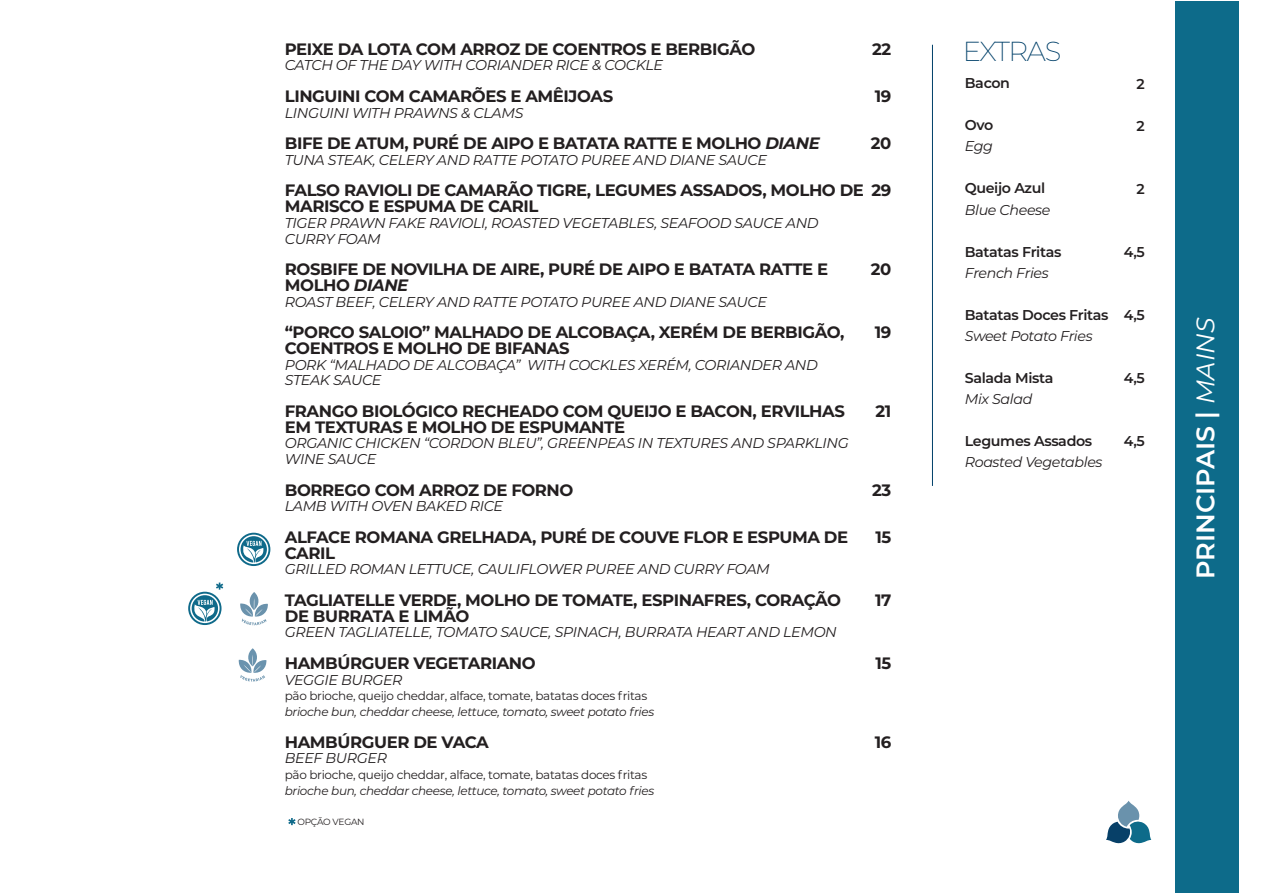
<style>
.page{position:relative;width:1263px;height:893px;background:#fff}
.page>*{position:absolute;margin:0;border:0;box-sizing:border-box;transform-origin:0 0}
.t1{font:200 27.45px "Montserrat";letter-spacing:-.05em;color:#004069}
.t2{font:600 25.5px "Montserrat";color:#fff}
.t3{font:700 16.5px/15.8px "Montserrat";letter-spacing:-.025em;color:#231f20}
.t4{font:italic 14.25px/15.8px "Montserrat";letter-spacing:-.025em;color:#231f20}
.t5{font:600 14.25px "Montserrat";letter-spacing:-.025em;color:#231f20}
.t6{font:12px "Montserrat";letter-spacing:-.025em;color:#231f20}
.t7{font:italic 12px "Montserrat";letter-spacing:-.025em;color:#231f20}
.t8{font:9px "Montserrat";letter-spacing:-.025em;color:#231f20}
.s1{font-style:italic}
.s2{font-weight:400;font-style:italic}
</style>
<div class="page">
<hr style="left:932px;top:45px;width:1px;height:441px;background:#004069">
<svg style="left:237px;top:533px;width:33px;height:33px"></svg>
<svg style="left:238px;top:648px;width:29px;height:34px"></svg>
<svg style="left:240px;top:592px;width:28px;height:33px"></svg>
<div style="left:1175px;top:2px;width:64px;height:891px;background:#0d6b8a"></div>
<svg style="left:1106px;top:801px;width:45px;height:43px"></svg>
<svg style="left:288px;top:818px;width:8px;height:7px"></svg>
<svg style="left:188px;top:582px;width:35px;height:43px"></svg>
<p class="t3" style="left:285px;top:40px;width:472px">PEIXE DA LOTA COM ARROZ DE COENTROS E BERBIGÃO</p>
<p class="t4" style="left:285px;top:57px;width:380px">CATCH OF THE DAY WITH CORIANDER RICE &amp; COCKLE</p>
<p class="t3" style="left:285px;top:87px;width:330px">LINGUINI COM CAMARÕES E AMÊIJOAS</p>
<p class="t4" style="left:285px;top:104px;width:240px">LINGUINI WITH PRAWNS &amp; CLAMS</p>
<p class="t3" style="left:285px;top:135px;width:536px">BIFE DE ATUM, PURÉ DE AIPO E BATATA RATTE E MOLHO <span class="s1">DIANE</span></p>
<p class="t4" style="left:285px;top:151px;width:484px">TUNA STEAK, CELERY AND RATTE POTATO PUREE AND DIANE SAUCE</p>
<p class="t3" style="left:285px;top:182px;width:581px">FALSO RAVIOLI DE CAMARÃO TIGRE, LEGUMES ASSADOS, MOLHO DE<br>MARISCO E ESPUMA DE CARIL</p>
<p class="t4" style="left:285px;top:214px;width:535px">TIGER PRAWN FAKE RAVIOLI, ROASTED VEGETABLES, SEAFOOD SAUCE AND<br>CURRY FOAM</p>
<p class="t3" style="left:285px;top:261px;width:545px">ROSBIFE DE NOVILHA DE AIRE, PURÉ DE AIPO E BATATA RATTE E<br>MOLHO <span class="s1">DIANE</span></p>
<p class="t4" style="left:285px;top:293px;width:484px">ROAST BEEF, CELERY AND RATTE POTATO PUREE AND DIANE SAUCE</p>
<p class="t3" style="left:285px;top:324px;width:561px">“PORCO SALOIO” MALHADO DE ALCOBAÇA, XERÉM DE BERBIGÃO,<br>COENTROS E MOLHO DE BIFANAS</p>
<p class="t4" style="left:285px;top:356px;width:535px">PORK “MALHADO DE ALCOBAÇA” WITH COCKLES XERÉM, CORIANDER AND<br>STEAK SAUCE</p>
<p class="t3" style="left:285px;top:402px;width:562px">FRANGO BIOLÓGICO RECHEADO COM QUEIJO E BACON, ERVILHAS<br>EM TEXTURAS E MOLHO DE ESPUMANTE</p>
<p class="t4" style="left:285px;top:435px;width:565px">ORGANIC CHICKEN “CORDON BLEU”, GREENPEAS IN TEXTURES AND SPARKLING<br>WINE SAUCE</p>
<p class="t3" style="left:285px;top:481px;width:290px">BORREGO COM ARROZ DE FORNO</p>
<p class="t4" style="left:285px;top:498px;width:220px">LAMB WITH OVEN BAKED RICE</p>
<p class="t3" style="left:285px;top:528px;width:565px">ALFACE ROMANA GRELHADA, PURÉ DE COUVE FLOR E ESPUMA DE<br>CARIL</p>
<p class="t4" style="left:285px;top:561px;width:486px">GRILLED ROMAN LETTUCE, CAULIFLOWER PUREE AND CURRY FOAM</p>
<p class="t3" style="left:285px;top:591px;width:558px">TAGLIATELLE VERDE, MOLHO DE TOMATE, ESPINAFRES, CORAÇÃO<br>DE BURRATA E LIMÃO</p>
<p class="t4" style="left:285px;top:624px;width:553px">GREEN TAGLIATELLE, TOMATO SAUCE, SPINACH, BURRATA HEART AND LEMON</p>
<p class="t3" style="left:285px;top:654px;width:252px">HAMBÚRGUER VEGETARIANO</p>
<p class="t4" style="left:285px;top:671px;width:119px">VEGGIE BURGER</p>
<p class="t6" style="left:285px;top:688px;width:364px">pão brioche, queijo cheddar, alface, tomate, batatas doces fritas</p>
<p class="t7" style="left:285px;top:704px;width:371px">brioche bun, cheddar cheese, lettuce, tomato, sweet potato fries</p>
<p class="t3" style="left:285px;top:733px;width:206px">HAMBÚRGUER DE VACA</p>
<p class="t4" style="left:285px;top:750px;width:104px">BEEF BURGER</p>
<p class="t6" style="left:285px;top:767px;width:364px">pão brioche, queijo cheddar, alface, tomate, batatas doces fritas</p>
<p class="t7" style="left:285px;top:782px;width:371px">brioche bun, cheddar cheese, lettuce, tomato, sweet potato fries</p>
<p class="t3" style="left:872px;top:40px;width:21px">22</p>
<p class="t3" style="left:875px;top:87px;width:18px">19</p>
<p class="t3" style="left:871px;top:135px;width:22px">20</p>
<p class="t3" style="left:871px;top:182px;width:21px">29</p>
<p class="t3" style="left:871px;top:261px;width:22px">20</p>
<p class="t3" style="left:875px;top:324px;width:18px">19</p>
<p class="t3" style="left:875px;top:402px;width:17px">21</p>
<p class="t3" style="left:872px;top:481px;width:21px">23</p>
<p class="t3" style="left:875px;top:528px;width:17px">15</p>
<p class="t3" style="left:875px;top:591px;width:18px">17</p>
<p class="t3" style="left:875px;top:654px;width:17px">15</p>
<p class="t3" style="left:875px;top:733px;width:18px">16</p>
<p class="t8" style="left:297px;top:816px;width:69px">OPÇÃO VEGAN</p>
<h1 class="t1" style="left:963px;top:32px;width:100px">EXTRAS</h1>
<p class="t5" style="left:965px;top:73px;width:47px">Bacon</p>
<p class="t5" style="left:965px;top:115px;width:30px">Ovo</p>
<p class="t4" style="left:965px;top:138px;width:30px">Egg</p>
<p class="t5" style="left:965px;top:178px;width:82px">Queijo Azul</p>
<p class="t4" style="left:965px;top:201px;width:87px">Blue Cheese</p>
<p class="t5" style="left:965px;top:241px;width:98px">Batatas Fritas</p>
<p class="t4" style="left:965px;top:264px;width:85px">French Fries</p>
<p class="t5" style="left:965px;top:304px;width:145px">Batatas Doces Fritas</p>
<p class="t4" style="left:965px;top:327px;width:129px">Sweet Potato Fries</p>
<p class="t5" style="left:965px;top:367px;width:90px">Salada Mista</p>
<p class="t4" style="left:965px;top:390px;width:69px">Mix Salad</p>
<p class="t5" style="left:965px;top:430px;width:129px">Legumes Assados</p>
<p class="t4" style="left:965px;top:453px;width:139px">Roasted Vegetables</p>
<p class="t5" style="left:1136px;top:74px;width:10px">2</p>
<p class="t5" style="left:1136px;top:116px;width:10px">2</p>
<p class="t5" style="left:1136px;top:179px;width:10px">2</p>
<p class="t5" style="left:1124px;top:242px;width:23px">4,5</p>
<p class="t5" style="left:1124px;top:305px;width:23px">4,5</p>
<p class="t5" style="left:1124px;top:368px;width:23px">4,5</p>
<p class="t5" style="left:1124px;top:431px;width:23px">4,5</p>
<h2 class="t2" style="left:1187px;top:579px;width:263px;rotate:-90deg">PRINCIPAIS | <span class="s2">MAINS</span></h2>
</div>
